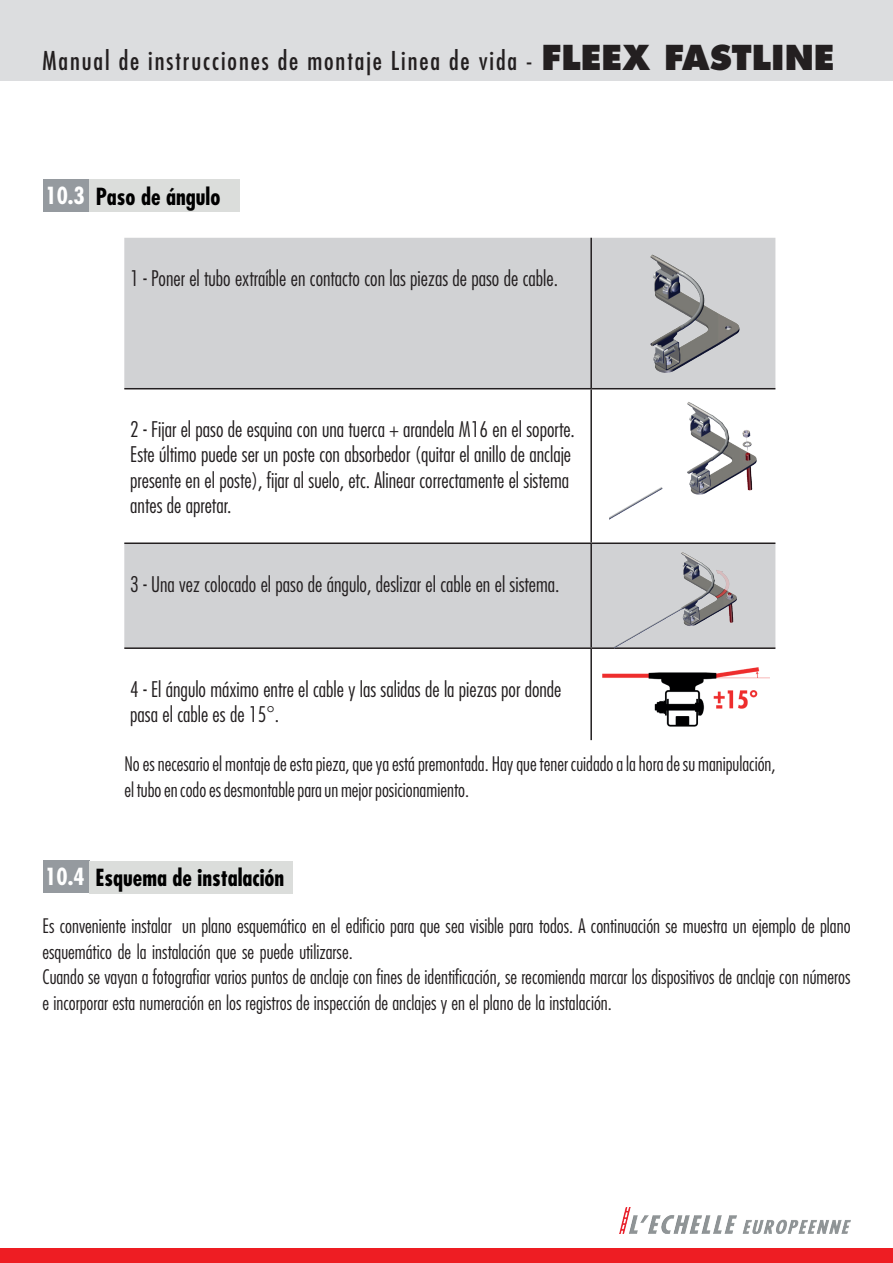
<style>
.page{position:relative;width:893px;height:1263px;background:#fff}
.page>*{position:absolute;margin:0;border:0;box-sizing:border-box;transform-origin:0 0}
.t1{font:condensed 25.35px "Futura Std";letter-spacing:.075em;color:#231f20}
.t2{font:700 condensed 22.95px "Futura Std";color:#000}
.t3{font:300 condensed 21px/25.2px "Futura Std";color:#231f20}
.t4{font:300 condensed 19.5px/25.5px "Futura Std";color:#231f20}
.s1{font-weight:800;font-stretch:normal;font-size:33.45px}
.s2{color:#fff}
</style>
<div class="page">
<div style="left:0;top:1248px;width:893px;height:15px;background:#ee1d23"></div>
<div style="left:0;top:0;width:893px;height:81px;background:#dcdddf"></div>
<img style="left:620px;top:1207px;width:230px;height:27px">
<div style="left:43px;top:179px;width:47px;height:33px;background:#959a9f"></div>
<div style="left:90px;top:180px;width:150px;height:32px;background:#dbdddb"></div>
<svg style="left:124px;top:238px;width:651px;height:409px;fill:#d1d2d4"></svg>
<hr style="left:590px;top:238px;width:2px;height:150px;background:#231f20">
<hr style="left:124px;top:388px;width:467px;height:1px;background:#231f20">
<hr style="left:591px;top:388px;width:184px;height:1px;background:#231f20">
<hr style="left:590px;top:389px;width:2px;height:153px;background:#231f20">
<hr style="left:124px;top:542px;width:467px;height:2px;background:#231f20">
<hr style="left:591px;top:542px;width:184px;height:2px;background:#231f20">
<hr style="left:590px;top:544px;width:2px;height:103px;background:#231f20">
<hr style="left:124px;top:647px;width:467px;height:2px;background:#231f20">
<hr style="left:591px;top:647px;width:184px;height:2px;background:#231f20">
<hr style="left:590px;top:649px;width:2px;height:91px;background:#231f20">
<img style="left:629px;top:253px;width:122px;height:123px">
<img style="left:614px;top:551px;width:145px;height:91px">
<img style="left:609px;top:401px;width:155px;height:123px">
<img style="left:598px;top:642px;width:172px;height:85px">
<div style="left:43px;top:860px;width:46px;height:33px;background:#959a9f"></div>
<div style="left:89px;top:861px;width:204px;height:32px;background:#dbdddb"></div>
<p class="t1" style="left:43px;top:46px;width:794px">Manual de instrucciones de montaje Linea de vida - <span class="s1">FLEEX FASTLINE</span></p>
<p class="t2" style="left:45px;top:182px;width:176px"><span class="s2">10.3</span> Paso de ángulo</p>
<p class="t3" style="left:130px;top:266px;width:429px">1 - Poner el tubo extraíble en contacto con las piezas de paso de cable.</p>
<p class="t3" style="left:130px;top:417px;width:446px">2 - Fijar el paso de esquina con una tuerca + arandela M16 en el soporte.<br>Este último puede ser un poste con absorbedor (quitar el anillo de anclaje presente en el poste), fijar al suelo, etc. Alinear correctamente el sistema antes de apretar.</p>
<p class="t3" style="left:130px;top:571px;width:431px">3 - Una vez colocado el paso de ángulo, deslizar el cable en el sistema.</p>
<p class="t3" style="left:130px;top:676px;width:433px">4 - El ángulo máximo entre el cable y las salidas de la piezas por donde pasa el cable es de 15°.</p>
<p class="t4" style="left:124px;top:751px;width:653px">No es necesario el montaje de esta pieza, que ya está premontada. Hay que tener cuidado a la hora de su manipulación, el tubo en codo es desmontable para un mejor posicionamiento.</p>
<p class="t2" style="left:45px;top:863px;width:241px"><span class="s2">10.4</span> Esquema de instalación</p>
<p class="t4" style="left:43px;top:913px;width:810px">Es conveniente instalar un plano esquemático en el edificio para que sea visible para todos. A continuación se muestra un ejemplo de plano esquemático de la instalación que se puede utilizarse.<br>Cuando se vayan a fotografiar varios puntos de anclaje con fines de identificación, se recomienda marcar los dispositivos de anclaje con números e incorporar esta numeración en los registros de inspección de anclajes y en el plano de la instalación.</p>
</div>
